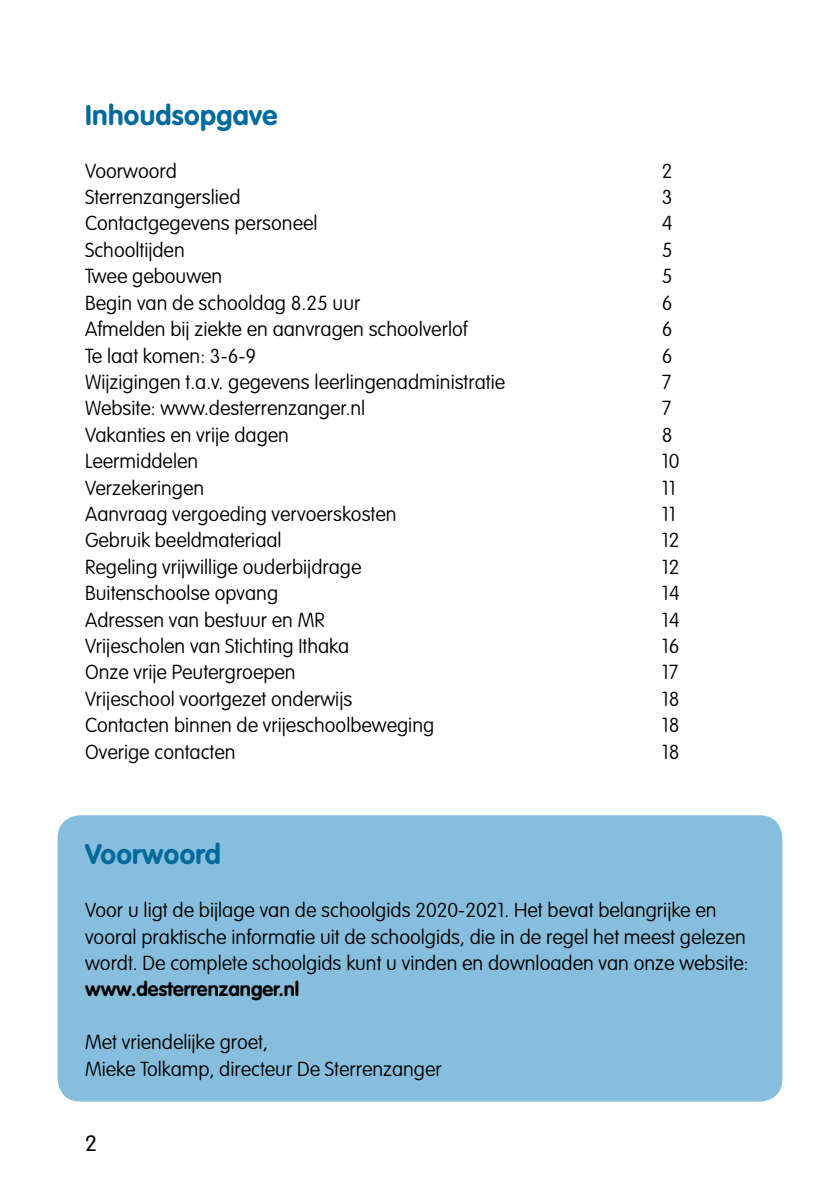
<style>
.page{position:relative;width:840px;height:1191px;background:#fff}
.page>*{position:absolute;margin:0;border:0;box-sizing:border-box;transform-origin:0 0}
.t1{font:700 28px "VAG Rounded Std";letter-spacing:.01em;color:#006a9c}
.t2{font:300 22px "VAG Rounded Std";color:#000}
.t3{font:100 20px/26.4px "VAG Rounded Std";color:#000}
.t4{font:700 20px "VAG Rounded Std";color:#000}
</style>
<div class="page">
<div style="left:58px;top:815px;width:723px;height:286px;background:#88bedd;border-radius:23px"></div>
<h1 class="t1" style="left:85px;top:99px;width:194px">Inhoudsopgave</h1>
<p class="t3" style="left:85px;top:158px;width:93px">Voorwoord</p>
<p class="t3" style="left:661px;top:158px;width:12px">2</p>
<p class="t3" style="left:85px;top:184px;width:157px">Sterrenzangerslied</p>
<p class="t3" style="left:661px;top:184px;width:12px">3</p>
<p class="t3" style="left:85px;top:211px;width:234px">Contactgegevens personeel</p>
<p class="t3" style="left:661px;top:211px;width:12px">4</p>
<p class="t3" style="left:85px;top:237px;width:101px">Schooltijden</p>
<p class="t3" style="left:661px;top:237px;width:12px">5</p>
<p class="t3" style="left:85px;top:264px;width:138px">Twee gebouwen</p>
<p class="t3" style="left:661px;top:264px;width:12px">5</p>
<p class="t3" style="left:85px;top:290px;width:276px">Begin van de schooldag 8.25 uur</p>
<p class="t3" style="left:661px;top:290px;width:12px">6</p>
<p class="t3" style="left:85px;top:316px;width:384px">Afmelden bij ziekte en aanvragen schoolverlof</p>
<p class="t3" style="left:661px;top:316px;width:12px">6</p>
<p class="t3" style="left:85px;top:343px;width:172px">Te laat komen: 3-6-9</p>
<p class="t3" style="left:661px;top:343px;width:12px">6</p>
<p class="t3" style="left:85px;top:369px;width:421px">Wijzigingen t.a.v. gegevens leerlingenadministratie</p>
<p class="t3" style="left:661px;top:369px;width:11px">7</p>
<p class="t3" style="left:85px;top:396px;width:281px">Website: www.desterrenzanger.nl</p>
<p class="t3" style="left:661px;top:396px;width:11px">7</p>
<p class="t3" style="left:85px;top:422px;width:205px">Vakanties en vrije dagen</p>
<p class="t3" style="left:661px;top:422px;width:12px">8</p>
<p class="t3" style="left:85px;top:448px;width:114px">Leermiddelen</p>
<p class="t3" style="left:661px;top:448px;width:19px">10</p>
<p class="t3" style="left:85px;top:475px;width:120px">Verzekeringen</p>
<p class="t3" style="left:661px;top:475px;width:16px">11</p>
<p class="t3" style="left:85px;top:501px;width:313px">Aanvraag vergoeding vervoerskosten</p>
<p class="t3" style="left:661px;top:501px;width:16px">11</p>
<p class="t3" style="left:85px;top:528px;width:198px">Gebruik beeldmateriaal</p>
<p class="t3" style="left:661px;top:528px;width:19px">12</p>
<p class="t3" style="left:85px;top:554px;width:278px">Regeling vrijwillige ouderbijdrage</p>
<p class="t3" style="left:661px;top:554px;width:19px">12</p>
<p class="t3" style="left:85px;top:580px;width:194px">Buitenschoolse opvang</p>
<p class="t3" style="left:661px;top:580px;width:19px">14</p>
<p class="t3" style="left:85px;top:607px;width:241px">Adressen van bestuur en MR</p>
<p class="t3" style="left:661px;top:607px;width:19px">14</p>
<p class="t3" style="left:85px;top:633px;width:265px">Vrijescholen van Stichting Ithaka</p>
<p class="t3" style="left:661px;top:633px;width:19px">16</p>
<p class="t3" style="left:85px;top:660px;width:212px">Onze vrije Peutergroepen</p>
<p class="t3" style="left:661px;top:660px;width:18px">17</p>
<p class="t3" style="left:85px;top:686px;width:268px">Vrijeschool voortgezet onderwijs</p>
<p class="t3" style="left:661px;top:686px;width:19px">18</p>
<p class="t3" style="left:85px;top:712px;width:350px">Contacten binnen de vrijeschoolbeweging</p>
<p class="t3" style="left:661px;top:712px;width:19px">18</p>
<p class="t3" style="left:85px;top:739px;width:152px">Overige contacten</p>
<p class="t3" style="left:661px;top:739px;width:19px">18</p>
<h1 class="t1" style="left:85px;top:838px;width:137px">Voorwoord</h1>
<p class="t3" style="left:85px;top:897px;width:664px">Voor u ligt de bijlage van de schoolgids 2020-2021. Het bevat belangrijke en vooral praktische informatie uit de schoolgids, die in de regel het meest gelezen wordt. De complete schoolgids kunt u vinden en downloaden van onze website:</p>
<p class="t4" style="left:85px;top:977px;width:215px">www.desterrenzanger.nl</p>
<p class="t3" style="left:85px;top:1029px;width:358px">Met vriendelijke groet,<br>Mieke Tolkamp, directeur De Sterrenzanger</p>
<p class="t2" style="left:85px;top:1131px;width:13px">2</p>
</div>
